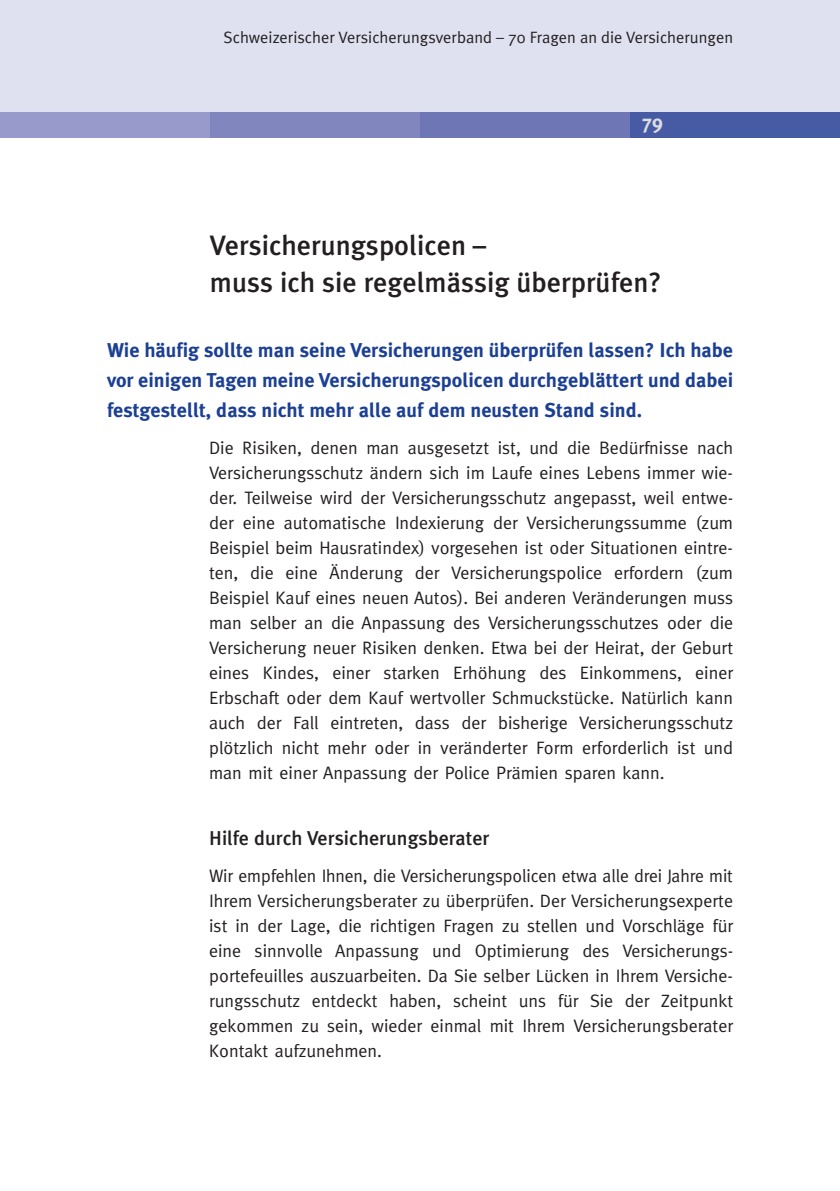
<style>
.page{position:relative;width:840px;height:1191px;background:#fff}
.page>*{position:absolute;margin:0;border:0;box-sizing:border-box;transform-origin:0 0}
.t1{font:500 28px/36.4px "Meta Plus";color:#231f20}
.t2{font:700 20px/30px "Meta Plus";color:#1b3f94;text-align:justify}
.t3{font:500 20px "Meta Plus";color:#231f20}
.t4{font:20px "Meta Plus Bold Caps";color:#dcdddf}
.t5{font:18px/25px "Meta";color:#231f20;text-align:justify}
.t6{font:16.4px "Meta Plus Normal";color:#231f20}
</style>
<div class="page">
<div style="left:0;top:0;width:839px;height:112px;background:#dfe1f0"></div>
<div style="left:629px;top:112px;width:210px;height:25px;background:#475aa4"></div>
<div style="left:0;top:112px;width:210px;height:25px;background:#979aca"></div>
<div style="left:210px;top:112px;width:210px;height:25px;background:#8286bf"></div>
<div style="left:420px;top:112px;width:209px;height:25px;background:#6f76b5"></div>
<p class="t6" style="left:223px;top:28px;width:510px">Schweizerischer Versicherungsverband – 70 Fragen an die Versicherungen</p>
<p class="t4" style="left:641px;top:113px;width:23px">79</p>
<h1 class="t1" style="left:210px;top:227px;width:453px">Versicherungspolicen –<br>muss ich sie regelmässig überprüfen?</h1>
<p class="t2" style="left:107px;top:335px;width:627px">Wie häufig sollte man seine Versicherungen überprüfen lassen? Ich habe vor einigen Tagen meine Versicherungspolicen durchgeblättert und dabei festgestellt, dass nicht mehr alle auf dem neusten Stand sind.</p>
<p class="t5" style="left:209px;top:435px;width:525px">Die Risiken, denen man ausgesetzt ist, und die Bedürfnisse nach Versicherungsschutz ändern sich im Laufe eines Lebens immer wie&shy;der. Teilweise wird der Versicherungsschutz angepasst, weil entwe&shy;der eine automatische Indexierung der Versicherungssumme (zum Beispiel beim Hausratindex) vorgesehen ist oder Situationen eintre&shy;ten, die eine Änderung der Versicherungspolice erfordern (zum Beispiel Kauf eines neuen Autos). Bei anderen Veränderungen muss man selber an die Anpassung des Versicherungsschutzes oder die Versicherung neuer Risiken denken. Etwa bei der Heirat, der Geburt eines Kindes, einer starken Erhöhung des Einkommens, einer Erbschaft oder dem Kauf wertvoller Schmuckstücke. Natürlich kann auch der Fall eintreten, dass der bisherige Versicherungsschutz plötzlich nicht mehr oder in veränderter Form erforderlich ist und man mit einer Anpassung der Police Prämien sparen kann.</p>
<p class="t3" style="left:209px;top:826px;width:281px">Hilfe durch Versicherungsberater</p>
<p class="t5" style="left:209px;top:862px;width:525px">Wir empfehlen Ihnen, die Versicherungspolicen etwa alle drei Jahre mit Ihrem Versicherungsberater zu überprüfen. Der Versicherungsexperte ist in der Lage, die richtigen Fragen zu stellen und Vorschläge für eine sinnvolle Anpassung und Optimierung des Versicherungs&shy;portefeuilles auszuarbeiten. Da Sie selber Lücken in Ihrem Versiche&shy;rungsschutz entdeckt haben, scheint uns für Sie der Zeitpunkt gekommen zu sein, wieder einmal mit Ihrem Versicherungsberater Kontakt aufzunehmen.</p>
</div>
